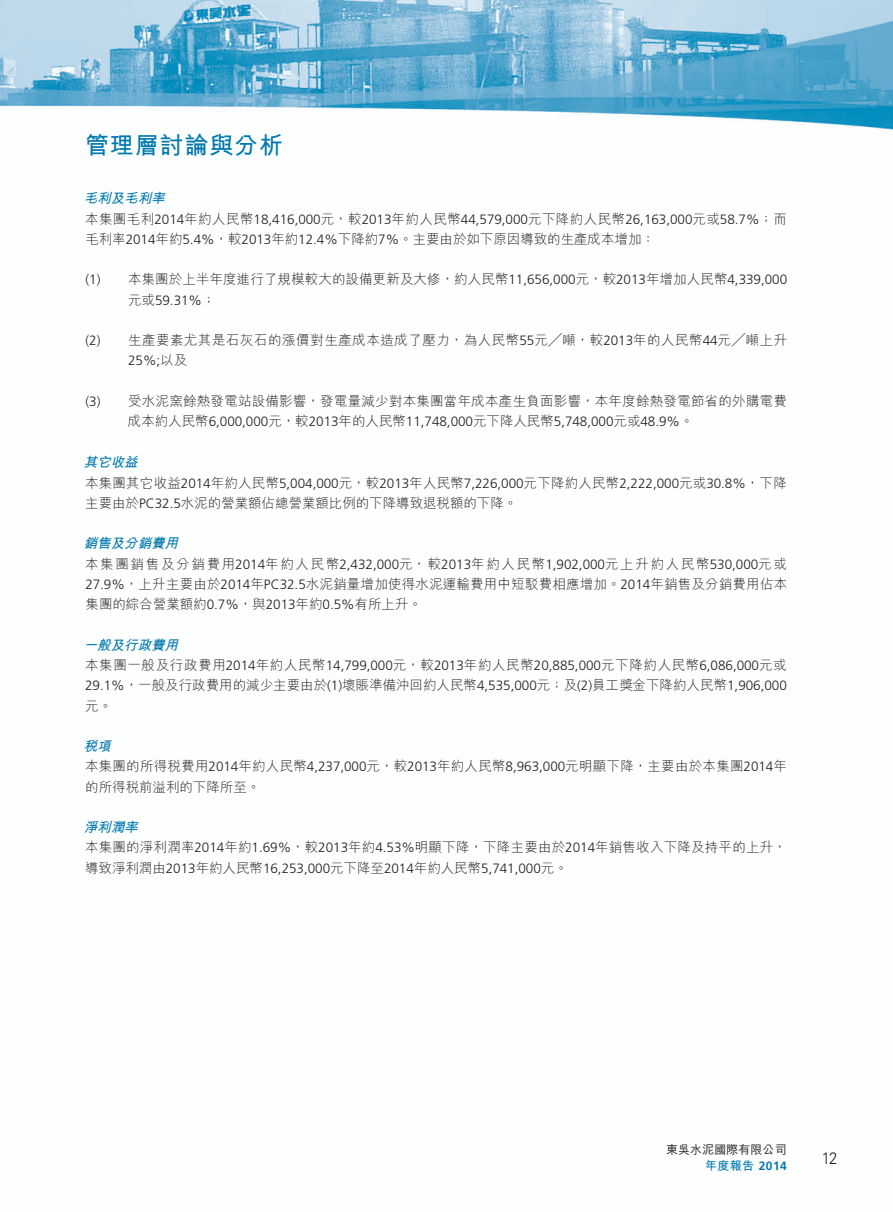
<style>
.page{position:relative;width:893px;height:1212px;background:#fff}
.page>*{position:absolute;margin:0;border:0;box-sizing:border-box;transform-origin:0 0}
.t1{font:700 24px "M Hei HK";letter-spacing:.035em;color:#0078ae}
.t2{font:300 16.5px "Univers LT Std";color:#231f20;scale:.9 1}
.t3{font:300 13.5px/20.2px "M Hei HK";letter-spacing:.015em;color:#231f20}
.t4{font:300 13.5px/20.2px "Frutiger LT Std";letter-spacing:-.005em;color:#231f20}
.t5{font:300 13.5px/20.2px "M Hei HK";letter-spacing:-.005em;color:#231f20}
.t6{font:300 13.5px/20.2px "M Hei HK";letter-spacing:.04em;color:#231f20}
.t7{font:500 12px/15px "M Hei HK";letter-spacing:.005em;color:#231f20;text-align:right}
.s1{font-family:"M Hei HK";font-weight:700;font-style:italic;color:#0078ae}
.s2{font-family:"M Hei HK"}
.s3{font-family:"Frutiger LT Std"}
.s4{font-weight:700;font-style:italic;color:#0078ae}
.s5{font-weight:700;color:#0078ae}
.s6{font-family:"Frutiger LT Std";font-weight:700;color:#0078ae}
</style>
<div class="page">
<img style="left:0;top:0;width:893px;height:130px">
<h1 class="t1" style="left:85px;top:128px;width:200px">管理層討論與分析</h1>
<p class="t4" style="left:84px;top:189px;width:705px"><span class="s1">毛利及毛利率<br></span><span class="s2">本集團毛利</span>2014<span class="s2">年約人民幣</span>18,416,000<span class="s2">元，較</span>2013<span class="s2">年約人民幣</span>44,579,000<span class="s2">元下降約人民幣</span>26,163,000<span class="s2">元或</span>58.7%<span class="s2">；而毛利率</span>2014<span class="s2">年約</span>5.4%<span class="s2">，較</span>2013<span class="s2">年約</span>12.4%<span class="s2">下降約</span>7%<span class="s2">。主要由於如下原因導致的生產成本增加：</span></p>
<p class="t3" style="left:128px;top:269px;width:661px;text-indent:-43px"><span class="s3">(1)</span> 本集團於上半年度進行了規模較大的設備更新及大修，約人民幣<span class="s3">11,656,000</span>元，較<span class="s3">2013</span>年增加人民幣<span class="s3">4,339,000</span>元或<span class="s3">59.31%</span>；</p>
<p class="t6" style="left:128px;top:330px;width:661px;text-indent:-42px"><span class="s3">(2)</span> 生產要素尤其是石灰石的漲價對生產成本造成了壓力，為人民幣<span class="s3">55</span>元╱噸，較<span class="s3">2013</span>年的人民幣<span class="s3">44</span>元╱噸上升<br><span class="s3">25%;</span>以及</p>
<p class="t3" style="left:128px;top:390px;width:661px;text-indent:-42px"><span class="s3">(3)</span> 受水泥窯餘熱發電站設備影響，發電量減少對本集團當年成本產生負面影響，本年度餘熱發電節省的外購電費成本約人民幣<span class="s3">6,000,000</span>元，較<span class="s3">2013</span>年的人民幣<span class="s3">11,748,000</span>元下降人民幣<span class="s3">5,748,000</span>元或<span class="s3">48.9%</span>。</p>
<p class="t5" style="left:84px;top:452px;width:704px"><span class="s4">其它收益<br></span>本集團其它收益<span class="s3">2014</span>年約人民幣<span class="s3">5,004,000</span>元，較<span class="s3">2013</span>年人民幣<span class="s3">7,226,000</span>元下降約人民幣<span class="s3">2,222,000</span>元或<span class="s3">30.8%</span>，下降主要由於<span class="s3">PC32.5</span>水泥的營業額佔總營業額比例的下降導致退稅額的下降。</p>
<p class="t3" style="left:84px;top:533px;width:705px"><span class="s4">銷售及分銷費用<br></span>本集團銷售及分銷費用<span class="s3">2014</span>年約人民幣<span class="s3">2,432,000</span>元，較<span class="s3">2013</span>年約人民幣<span class="s3">1,902,000</span>元上升約人民幣<span class="s3">530,000</span>元或<span class="s3">27.9%</span>，上升主要由於<span class="s3">2014</span>年<span class="s3">PC32.5</span>水泥銷量增加使得水泥運輸費用中短駁費相應增加。<span class="s3">2014</span>年銷售及分銷費用佔本集團的綜合營業額約<span class="s3">0.7%</span>，與<span class="s3">2013</span>年約<span class="s3">0.5%</span>有所上升。</p>
<p class="t3" style="left:84px;top:634px;width:704px"><span class="s4">一般及行政費用<br></span>本集團一般及行政費用<span class="s3">2014</span>年約人民幣<span class="s3">14,799,000</span>元，較<span class="s3">2013</span>年約人民幣<span class="s3">20,885,000</span>元下降約人民幣<span class="s3">6,086,000</span>元或<span class="s3">29.1%</span>，一般及行政費用的減少主要由於<span class="s3">(1)</span>壞賬準備沖回約人民幣<span class="s3">4,535,000</span>元；及<span class="s3">(2)</span>員工獎金下降約人民幣<span class="s3">1,906,000</span>元。</p>
<p class="t3" style="left:84px;top:735px;width:705px"><span class="s4">稅項<br></span>本集團的所得稅費用<span class="s3">2014</span>年約人民幣<span class="s3">4,237,000</span>元，較<span class="s3">2013</span>年約人民幣<span class="s3">8,963,000</span>元明顯下降，主要由於本集團<span class="s3">2014</span>年的所得稅前溢利的下降所至。</p>
<p class="t3" style="left:84px;top:816px;width:704px"><span class="s4">淨利潤率<br></span>本集團的淨利潤率<span class="s3">2014</span>年約<span class="s3">1.69%</span>，較<span class="s3">2013</span>年約<span class="s3">4.53%</span>明顯下降，下降主要由於<span class="s3">2014</span>年銷售收入下降及持平的上升，導致淨利潤由<span class="s3">2013</span>年約人民幣<span class="s3">16,253,000</span>元下降至<span class="s3">2014</span>年約人民幣<span class="s3">5,741,000</span>元。</p>
<p class="t7" style="left:666px;top:1142px;width:122px">東吳水泥國際有限公司<span class="s5">年度報告</span> <span class="s6">2014</span></p>
<p class="t2" style="left:822px;top:1148px;width:19px">12</p>
</div>
